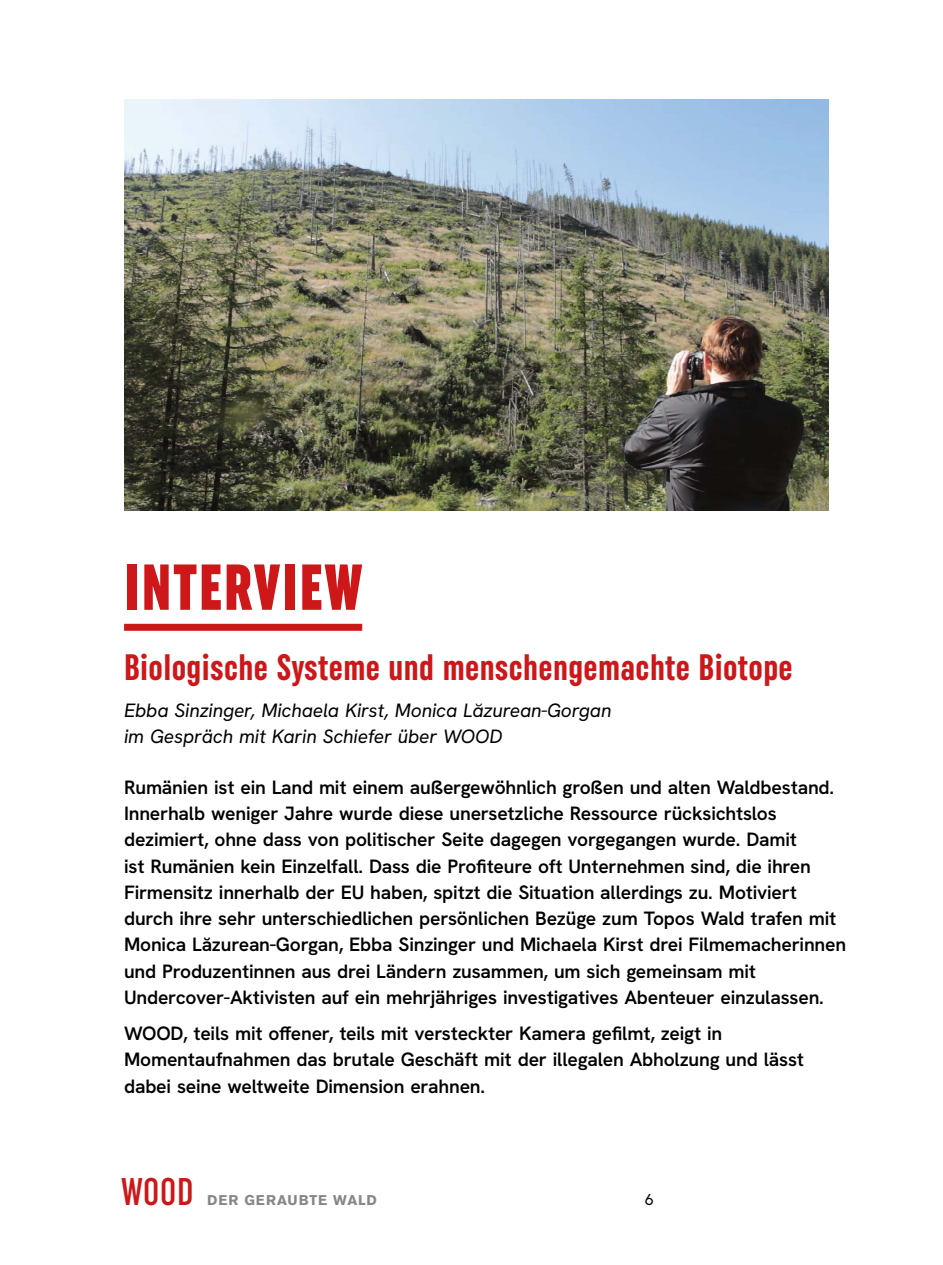
<style>
.page{position:relative;width:943px;height:1265px;background:#fff}
.page>*{position:absolute;margin:0;border:0;box-sizing:border-box;transform-origin:0 0}
.t1{font:900 extra-condensed 64.75px "Uniform";letter-spacing:.03em;color:#cd1719}
.t2{font:500 extra-condensed 38.5px "Uniform";color:#cd1719}
.t3{font:700 extra-condensed 36.75px "Uniform";letter-spacing:.01em;color:#cd1719}
.t4{font:600 19.25px/26.2px "HK Grotesk";letter-spacing:-.01em;color:#000}
.t5{font:italic 19.25px/26.2px "HK Grotesk";letter-spacing:-.01em;color:#000}
.t6{font:15.75px "HK Grotesk";color:#000}
.t7{font:700 14px "Akzidenz Grotesk BE";letter-spacing:.065em;color:#878787}
</style>
<div class="page">
<div style="left:124px;top:624px;width:238px;height:7px;background:#cd1719"></div>
<img style="left:124px;top:99px;width:704px;height:412px">
<h1 class="t1" style="left:124px;top:550px;width:240px">INTERVIEW</h1>
<h3 class="t3" style="left:124px;top:647px;width:670px">Biologische Systeme und menschengemachte Biotope</h3>
<p class="t5" style="left:124px;top:696px;width:489px">Ebba Sinzinger, Michaela Kirst, Monica Lăzurean-Gorgan im Gespräch mit Karin Schiefer über WOOD</p>
<p class="t4" style="left:124px;top:774px;width:723px">Rumänien ist ein Land mit einem außergewöhnlich großen und alten Waldbestand.<br>Innerhalb weniger Jahre wurde diese unersetzliche Ressource rücksichtslos dezimiert, ohne dass von politischer Seite dagegen vorgegangen wurde. Damit<br>ist Rumänien kein Einzelfall. Dass die Profiteure oft Unternehmen sind, die ihren Firmensitz innerhalb der EU haben, spitzt die Situation allerdings zu. Motiviert durch ihre sehr unterschiedlichen persönlichen Bezüge zum Topos Wald trafen mit Monica Lăzurean-Gorgan, Ebba Sinzinger und Michaela Kirst drei Filmemacherinnen und Produzentinnen aus drei Ländern zusammen, um sich gemeinsam mit Undercover-Aktivisten auf ein mehrjähriges investigatives Abenteuer einzulassen.</p>
<p class="t4" style="left:124px;top:1020px;width:681px">WOOD, teils mit offener, teils mit versteckter Kamera gefilmt, zeigt in<br>Momentaufnahmen das brutale Geschäft mit der illegalen Abholzung und lässt dabei seine weltweite Dimension erahnen.</p>
<h2 class="t2" style="left:122px;top:1170px;width:73px">WOOD</h2>
<p class="t7" style="left:207px;top:1192px;width:171px">DER GERAUBTE WALD</p>
<p class="t6" style="left:645px;top:1190px;width:10px">6</p>
</div>
